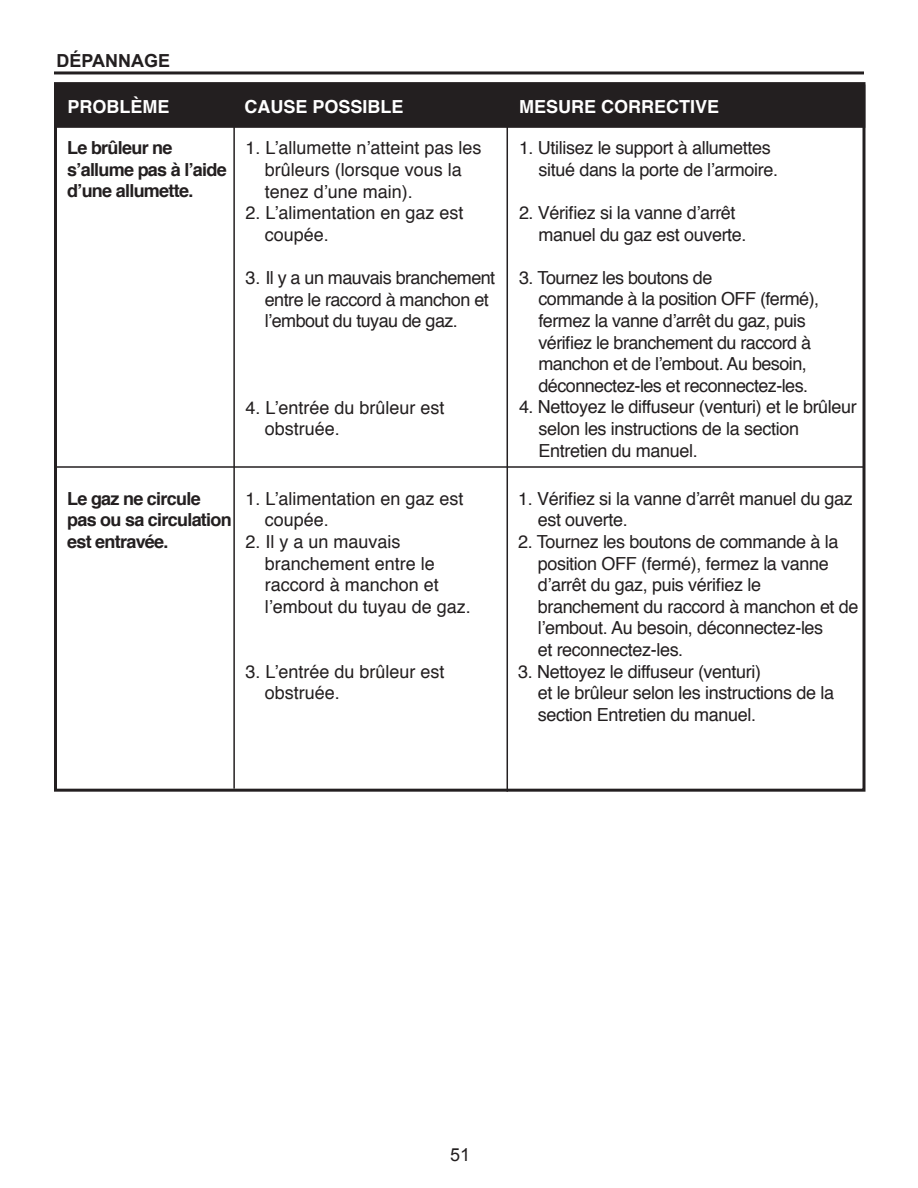
<style>
.page{position:relative;width:918px;height:1188px;background:#fff}
.page>*{position:absolute;margin:0;border:0;box-sizing:border-box;transform-origin:0 0}
.t1{font:18px/21.6px "Helvetica";letter-spacing:-.02em;color:#231f20}
.t2{font:18px/21.6px "Helvetica";color:#231f20}
.t3{font:700 18px/21.6px "Helvetica";letter-spacing:-.04em;color:#231f20}
.t4{font:700 18px "Helvetica";color:#fff}
.t5{font:700 18px "Arial";color:#231f20}
.t6{font:18px "Arial";color:#231f20}
</style>
<div class="page">
<hr style="left:54px;top:71px;width:810px;height:3px;background:#231f20">
<div style="left:56px;top:85px;width:809px;height:42px;background:#231f20"></div>
<div style="left:55px;top:85px;width:810px;height:43px;border:2px solid #231f20"></div>
<div style="left:54px;top:82px;width:812px;height:710px;border:3px solid #231f20"></div>
<hr style="left:57px;top:466px;width:807px;height:2px;background:#231f20">
<hr style="left:233px;top:97px;width:2px;height:692px;background:#231f20">
<hr style="left:507px;top:97px;width:1px;height:695px;background:#231f20">
<p class="t5" style="left:57px;top:49px;width:115px">DÉPANNAGE</p>
<p class="t4" style="left:68px;top:92px;width:104px">PROBLÈME</p>
<p class="t4" style="left:245px;top:92px;width:161px">CAUSE POSSIBLE</p>
<p class="t4" style="left:519px;top:92px;width:202px">MESURE CORRECTIVE</p>
<p class="t3" style="left:67px;top:137px;width:161px">Le brûleur ne s’allume pas à l’aide d’une allumette.</p>
<p class="t1" style="left:519px;top:138px;width:253px">1. Utilisez le support à allumettes</p>
<p class="t1" style="left:538px;top:159px;width:241px">situé dans la porte de l’armoire.</p>
<p class="t1" style="left:519px;top:202px;width:218px">2. Vérifiez si la vanne d’arrêt</p>
<p class="t1" style="left:538px;top:224px;width:210px">manuel du gaz est ouverte.</p>
<p class="t1" style="left:519px;top:267px;width:195px">3. Tournez les boutons de</p>
<p class="t1" style="left:538px;top:289px;width:282px">commande à la position OFF (fermé),</p>
<p class="t1" style="left:538px;top:310px;width:269px">fermez la vanne d’arrêt du gaz, puis</p>
<p class="t1" style="left:538px;top:332px;width:274px">vérifiez le branchement du raccord à</p>
<p class="t1" style="left:538px;top:354px;width:270px">manchon et de l’embout. Au besoin,</p>
<p class="t1" style="left:538px;top:375px;width:271px">déconnectez-les et reconnectez-les.</p>
<p class="t1" style="left:538px;top:397px;width:320px;text-indent:-20px">4. Nettoyez le diffuseur (venturi) et le brûleur selon les instructions de la section</p>
<p class="t1" style="left:538px;top:440px;width:161px">Entretien du manuel.</p>
<p class="t1" style="left:538px;top:488px;width:317px;text-indent:-20px">1. Vérifiez si la vanne d’arrêt manuel du gaz est ouverte.</p>
<p class="t1" style="left:538px;top:531px;width:302px;text-indent:-20px">2. Tournez les boutons de commande à la position OFF (fermé), fermez la vanne d’arrêt du gaz, puis vérifiez le</p>
<p class="t1" style="left:538px;top:596px;width:322px">branchement du raccord à manchon et de l’embout. Au besoin, déconnectez-les</p>
<p class="t1" style="left:538px;top:639px;width:147px">et reconnectez-les.</p>
<p class="t1" style="left:518px;top:661px;width:244px">3. Nettoyez le diffuseur (venturi)</p>
<p class="t1" style="left:538px;top:683px;width:298px">et le brûleur selon les instructions de la section Entretien du manuel.</p>
<p class="t2" style="left:245px;top:138px;width:238px">1. L’allumette n’atteint pas les</p>
<p class="t2" style="left:265px;top:159px;width:199px">brûleurs (lorsque vous la tenez d’une main).</p>
<p class="t2" style="left:265px;top:203px;width:200px;text-indent:-20px">2. L’alimentation en gaz est coupée.</p>
<p class="t1" style="left:265px;top:267px;width:232px;text-indent:-20px">3. Il y a un mauvais branchement entre le raccord à manchon et l’embout du tuyau de gaz.</p>
<p class="t2" style="left:245px;top:397px;width:201px">4. L’entrée du brûleur est</p>
<p class="t2" style="left:265px;top:419px;width:77px">obstruée.</p>
<p class="t2" style="left:265px;top:488px;width:200px;text-indent:-20px">1. L’alimentation en gaz est coupée.</p>
<p class="t2" style="left:245px;top:531px;width:157px">2. Il y a un mauvais</p>
<p class="t2" style="left:265px;top:553px;width:172px">branchement entre le</p>
<p class="t2" style="left:265px;top:575px;width:208px">raccord à manchon et l’embout du tuyau de gaz.</p>
<p class="t3" style="left:67px;top:488px;width:166px">Le gaz ne circule pas ou sa circulation est entravée.</p>
<p class="t2" style="left:245px;top:661px;width:201px">3. L’entrée du brûleur est</p>
<p class="t2" style="left:265px;top:683px;width:77px">obstruée.</p>
<p class="t6" style="left:450px;top:1143px;width:22px">51</p>
</div>
